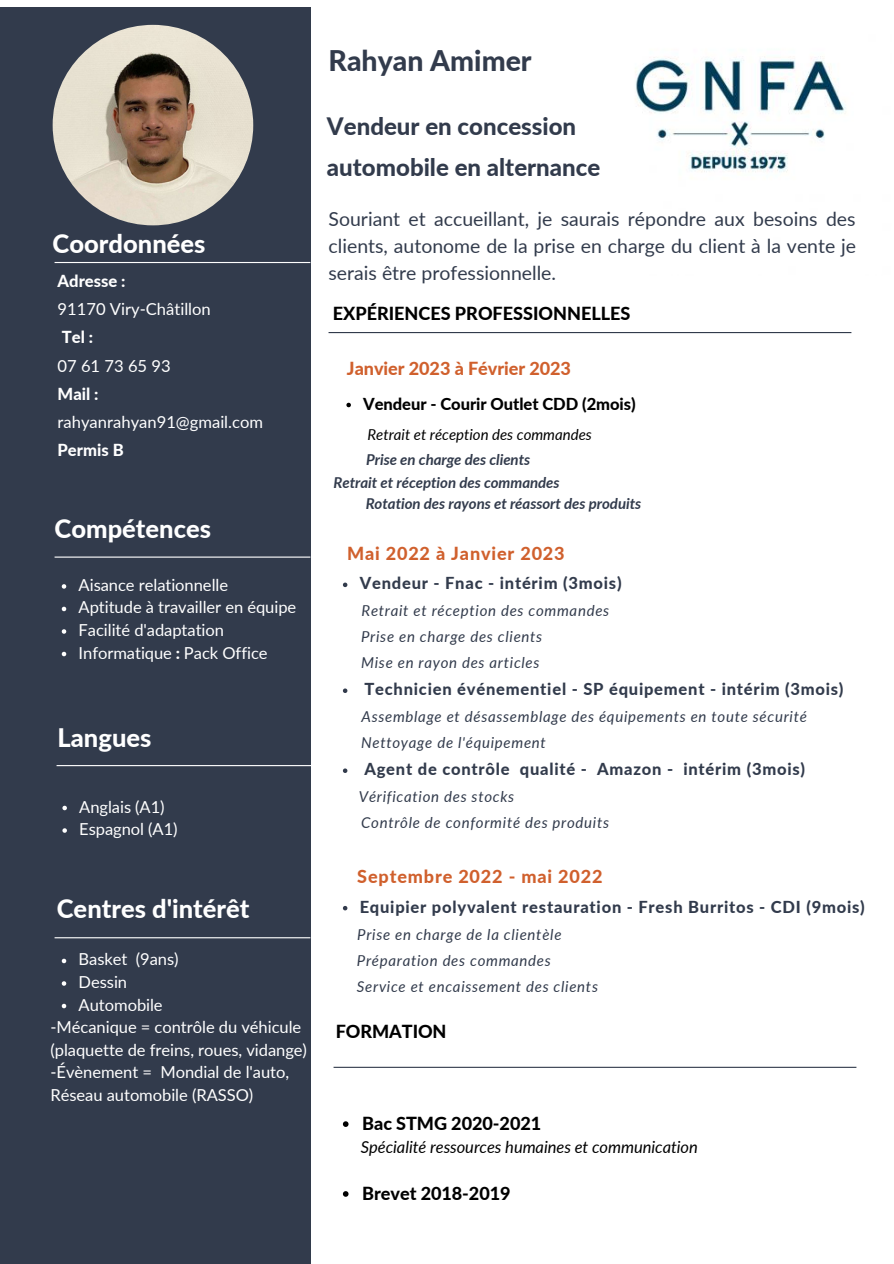
<style>
.page{position:relative;width:894px;height:1264px;background:#fff}
.page>*{position:absolute;margin:0;border:0;box-sizing:border-box;transform-origin:0 0}
.t1{font:800 28.5px "Lato";color:#323b4c}
.t2{font:800 25.5px "Lato";color:#fff}
.t3{font:800 24px/40.5px "Lato";color:#323b4c}
.t4{font:19.35px/27px "Lato";color:#323b4c;text-align:justify}
.t5{font:800 18px "Lato";letter-spacing:-.005em;color:#000}
.t6{font:800 18px "Lato";letter-spacing:.045em;color:#d0602d}
.t7{font:800 18px "Lato";letter-spacing:-.005em;color:#d0602d}
.t8{font:16.5px/22.5px "Lato";letter-spacing:-.005em;color:#fff}
.t9{font:800 16.5px "Lato";letter-spacing:.045em;color:#323b4c}
.t10{font:italic 16.5px "Lato";letter-spacing:-.005em;color:#000}
.t11{font:800 16.5px "Lato";letter-spacing:-.005em;color:#000}
.t12{font:800 16.5px "Lato";color:#fff}
.t13{font:italic 15px/26px "Lato";letter-spacing:.045em;color:#323b4c}
.t14{font:italic 700 15px/23.1px "Lato";letter-spacing:-.005em;color:#323b4c;text-align:center}
.t15{font:italic 15px "Lato";color:#000}
.s1{font-weight:800}
</style>
<div class="page">
<div style="left:0;top:8px;width:310px;height:1255px;background:#323b4c"></div>
<hr style="left:55px;top:262px;width:255px;height:1px;background:#fff">
<hr style="left:57px;top:765px;width:255px;height:1px;background:#fff">
<hr style="left:328px;top:332px;width:523px;height:1px;background:#323b4c">
<img style="left:53px;top:25px;width:200px;height:200px;border-radius:50%">
<hr style="left:55px;top:937px;width:255px;height:1px;background:#fff">
<hr style="left:333px;top:1066px;width:523px;height:1px;background:#323b4c">
<hr style="left:55px;top:556px;width:255px;height:1px;background:#fff">
<img style="left:635px;top:56px;width:211px;height:116px">
<svg style="left:62px;top:958px;width:4px;height:5px"></svg>
<svg style="left:62px;top:981px;width:4px;height:4px"></svg>
<svg style="left:62px;top:1003px;width:4px;height:5px"></svg>
<svg style="left:62px;top:805px;width:5px;height:5px"></svg>
<svg style="left:62px;top:828px;width:5px;height:4px"></svg>
<svg style="left:343px;top:582px;width:4px;height:5px"></svg>
<svg style="left:343px;top:688px;width:4px;height:5px"></svg>
<svg style="left:343px;top:768px;width:4px;height:5px"></svg>
<svg style="left:343px;top:905px;width:4px;height:5px"></svg>
<svg style="left:343px;top:1121px;width:5px;height:5px"></svg>
<svg style="left:343px;top:1191px;width:5px;height:5px"></svg>
<svg style="left:62px;top:584px;width:4px;height:4px"></svg>
<svg style="left:62px;top:606px;width:4px;height:5px"></svg>
<svg style="left:62px;top:629px;width:4px;height:4px"></svg>
<svg style="left:62px;top:651px;width:4px;height:5px"></svg>
<svg style="left:346px;top:403px;width:5px;height:4px"></svg>
<h2 class="t2" style="left:53px;top:228px;width:154px">Coordonnées</h2>
<p class="t12" style="left:58px;top:271px;width:70px">Adresse :</p>
<p class="t8" style="left:58px;top:297px;width:155px">91170 Viry-Châtillon</p>
<p class="t12" style="left:62px;top:327px;width:33px">Tel :</p>
<p class="t8" style="left:58px;top:354px;width:115px">07 61 73 65 93</p>
<p class="t12" style="left:58px;top:383px;width:43px">Mail :</p>
<p class="t8" style="left:58px;top:410px;width:207px">rahyanrahyan91@gmail.com</p>
<p class="t12" style="left:58px;top:440px;width:68px">Permis B</p>
<h2 class="t2" style="left:55px;top:512px;width:158px">Compétences</h2>
<p class="t8" style="left:79px;top:573px;width:219px">Aisance relationnelle<br>Aptitude à travailler en équipe<br>Facilité d'adaptation<br>Informatique <span class="s1">:</span> Pack Office</p>
<h2 class="t2" style="left:58px;top:721px;width:95px">Langues</h2>
<p class="t8" style="left:79px;top:794px;width:100px">Anglais (A1)<br>Espagnol (A1)</p>
<h2 class="t2" style="left:57px;top:892px;width:194px">Centres d'intérêt</h2>
<p class="t8" style="left:79px;top:947px;width:101px">Basket (9ans)</p>
<p class="t8" style="left:79px;top:970px;width:50px">Dessin</p>
<p class="t8" style="left:79px;top:992px;width:86px">Automobile</p>
<p class="t8" style="left:50px;top:1015px;width:252px">-Mécanique = contrôle du véhicule</p>
<p class="t8" style="left:50px;top:1037px;width:258px">(plaquette de freins, roues, vidange)</p>
<p class="t8" style="left:50px;top:1060px;width:240px">-Évènement = Mondial de l'auto,</p>
<p class="t8" style="left:50px;top:1082px;width:204px">Réseau automobile (RASSO)</p>
<h1 class="t1" style="left:328px;top:42px;width:204px">Rahyan Amimer</h1>
<h3 class="t3" style="left:327px;top:106px;width:275px">Vendeur en concession automobile en alternance</h3>
<p class="t4" style="left:328px;top:205px;width:529px">Souriant et accueillant, je saurais répondre aux besoins des clients, autonome de la prise en charge du client à la vente je serais être professionnelle.</p>
<p class="t5" style="left:333px;top:302px;width:299px">EXPÉRIENCES PROFESSIONNELLES</p>
<p class="t7" style="left:347px;top:357px;width:225px">Janvier 2023 à Février 2023</p>
<p class="t11" style="left:363px;top:393px;width:274px">Vendeur - Courir Outlet CDD (2mois)</p>
<p class="t15" style="left:367px;top:425px;width:226px">Retrait et réception des commandes</p>
<p class="t14" style="left:333px;top:448px;width:227px">Prise en charge des clients<br>Retrait et réception des commandes</p>
<p class="t14" style="left:365px;top:492px;width:277px">Rotation des rayons et réassort des produits</p>
<p class="t6" style="left:347px;top:542px;width:219px">Mai 2022 à Janvier 2023</p>
<p class="t9" style="left:359px;top:573px;width:263px">Vendeur - Fnac - intérim (3mois)</p>
<p class="t13" style="left:361px;top:597px;width:249px">Retrait et réception des commandes<br>Prise en charge des clients<br>Mise en rayon des articles</p>
<p class="t9" style="left:364px;top:679px;width:480px">Technicien événementiel - SP équipement - intérim (3mois)</p>
<p class="t13" style="left:361px;top:703px;width:447px">Assemblage et désassemblage des équipements en toute sécurité<br>Nettoyage de l'équipement</p>
<p class="t9" style="left:364px;top:759px;width:442px">Agent de contrôle qualité - Amazon - intérim (3mois)</p>
<p class="t13" style="left:359px;top:783px;width:252px">Vérification des stocks<br>Contrôle de conformité des produits</p>
<p class="t6" style="left:357px;top:865px;width:247px">Septembre 2022 - mai 2022</p>
<p class="t9" style="left:359px;top:896px;width:506px">Equipier polyvalent restauration - Fresh Burritos - CDI (9mois)</p>
<p class="t13" style="left:357px;top:920px;width:242px">Prise en charge de la clientèle<br>Préparation des commandes<br>Service et encaissement des clients</p>
<p class="t5" style="left:335px;top:1020px;width:112px">FORMATION</p>
<p class="t5" style="left:362px;top:1112px;width:180px">Bac STMG 2020-2021</p>
<p class="t10" style="left:361px;top:1136px;width:338px">Spécialité ressources humaines et communication</p>
<p class="t5" style="left:362px;top:1182px;width:150px">Brevet 2018-2019</p>
</div>
